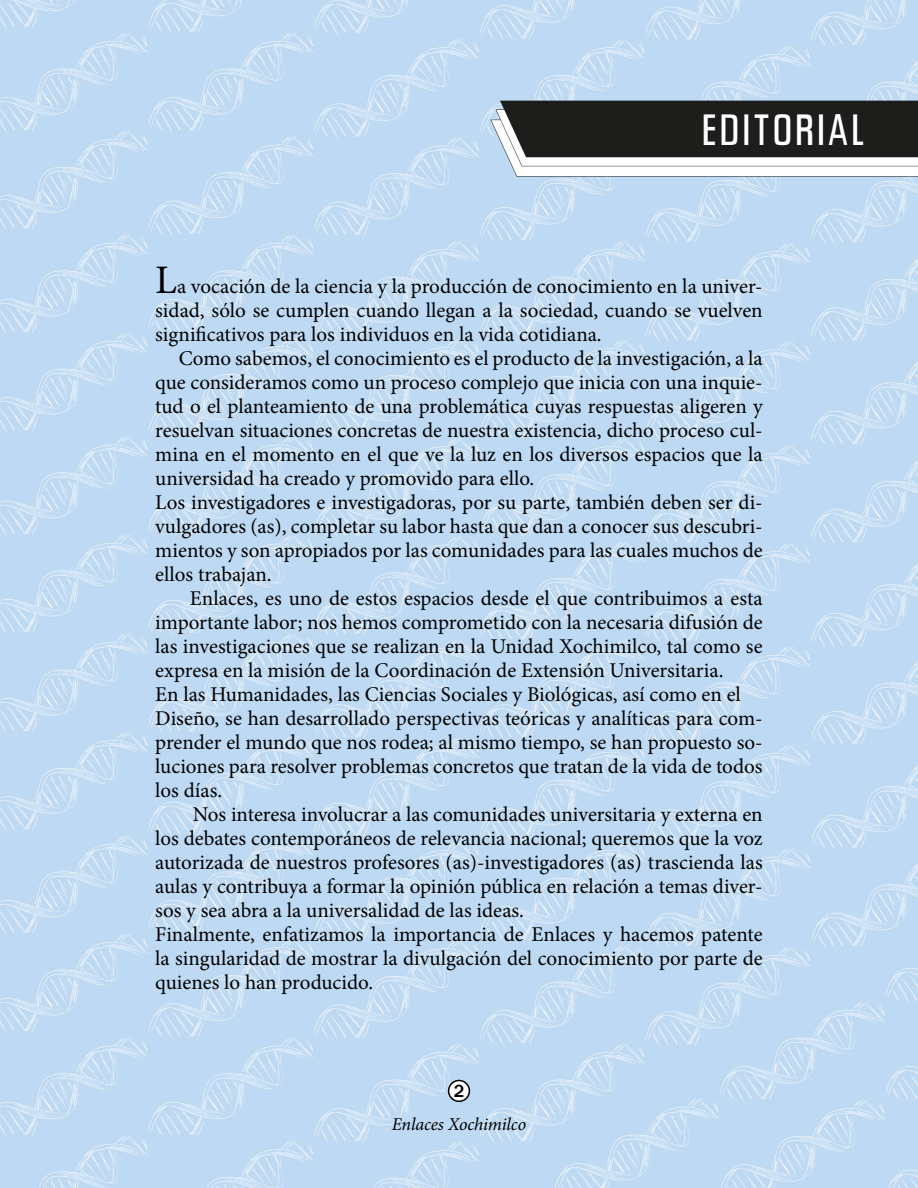
<style>
.page{position:relative;width:918px;height:1188px;background:#fff}
.page>*{position:absolute;margin:0;border:0;box-sizing:border-box;transform-origin:0 0}
.t1{font:300 39px "OPTI Topic";letter-spacing:.1em;color:#fff}
.t2{font:21px/24px "Minion Pro";color:#000;text-align:justify}
.t3{font:italic 18px "Minion Pro";letter-spacing:-.01em;color:#000}
.t4{font:500 18px "Franklin Gothic";color:#000}
.s1{font-size:40.5px}
</style>
<div class="page">
<img style="left:0;top:0;width:918px;height:1188px">
<img style="left:468px;top:54px;width:450px;height:123px">
<div style="left:449px;top:1081px;width:20px;height:20px;background:#fff;border-radius:50%"></div>
<div style="left:448px;top:1080px;width:22px;height:22px;border:2px solid #000;border-radius:50%"></div>
<p class="t1" style="left:702px;top:104px;width:163px">EDITORIAL</p>
<p class="t2" style="left:155px;top:275px;width:609px"><span class="s1">L</span>a vocación de la ciencia y la producción de conocimiento en la univer&shy;sidad, sólo se cumplen cuando llegan a la sociedad, cuando se vuelven significativos para los individuos en la vida cotidiana.</p>
<p class="t2" style="left:179px;top:347px;width:586px">Como sabemos, el conocimiento es el producto de la investigación, a la</p>
<p class="t2" style="left:155px;top:371px;width:609px">que consideramos como un proceso complejo que inicia con una inquie&shy;tud o el planteamiento de una problemática cuyas respuestas aligeren y resuelvan situaciones concretas de nuestra existencia, dicho proceso cul&shy;mina en el momento en el que ve la luz en los diversos espacios que la universidad ha creado y promovido para ello.</p>
<p class="t2" style="left:155px;top:491px;width:609px">Los investigadores e investigadoras, por su parte, también deben ser di&shy;vulgadores (as), completar su labor hasta que dan a conocer sus descubri&shy;mientos y son apropiados por las comunidades para las cuales muchos de ellos trabajan.</p>
<p class="t2" style="left:155px;top:587px;width:609px;text-indent:35px">Enlaces, es uno de estos espacios desde el que contribuimos a esta importante labor; nos hemos comprometido con la necesaria difusión de las investigaciones que se realizan en la Unidad Xochimilco, tal como se expresa en la misión de la Coordinación de Extensión Universitaria.</p>
<p class="t2" style="left:155px;top:683px;width:587px">En las Humanidades, las Ciencias Sociales y Biológicas, así como en el</p>
<p class="t2" style="left:155px;top:707px;width:609px">Diseño, se han desarrollado perspectivas teóricas y analíticas para com&shy;prender el mundo que nos rodea; al mismo tiempo, se han propuesto so&shy;luciones para resolver problemas concretos que tratan de la vida de todos los días.</p>
<p class="t2" style="left:155px;top:803px;width:609px;text-indent:38px">Nos interesa involucrar a las comunidades universitaria y externa en los debates contemporáneos de relevancia nacional; queremos que la voz autorizada de nuestros profesores (as)-investigadores (as) trascienda las aulas y contribuya a formar la opinión pública en relación a temas diver&shy;sos y sea abra a la universalidad de las ideas.</p>
<p class="t2" style="left:155px;top:923px;width:609px">Finalmente, enfatizamos la importancia de Enlaces y hacemos patente la singularidad de mostrar la divulgación del conocimiento por parte de quienes lo han producido.</p>
<p class="t4" style="left:454px;top:1080px;width:12px">2</p>
<p class="t3" style="left:392px;top:1112px;width:136px">Enlaces Xochimilco</p>
</div>
